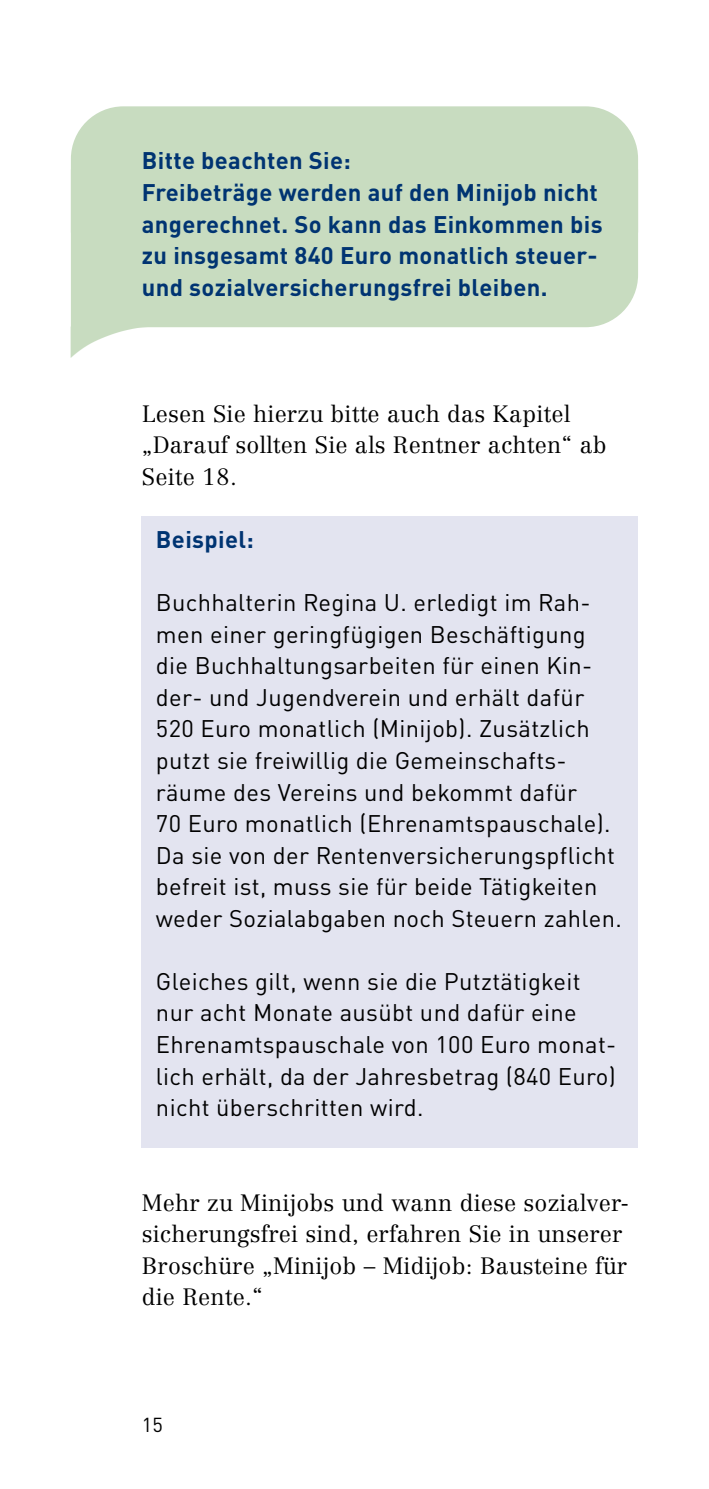
<style>
.page{position:relative;width:709px;height:1489px;background:#fff}
.page>*{position:absolute;margin:0;border:0;box-sizing:border-box;transform-origin:0 0}
.t1{font:23.75px/31.5px "DIN Pro";letter-spacing:.015em;color:#000}
.t2{font:700 23.75px/31.5px "DIN Pro";letter-spacing:.015em;color:#003472}
.t3{font:300 23.25px/31.5px "Centennial LT Pro";letter-spacing:.01em;color:#000}
.t4{font:20px "DIN Pro";color:#000}
</style>
<div class="page">
<div style="left:71px;top:106px;width:567px;height:63px;background:#c8dcc0"></div>
<div style="left:71px;top:169px;width:567px;height:158px;background:#c8dcc0"></div>
<div style="left:142px;top:516px;width:496px;height:63px;background:#e3e4f0"></div>
<div style="left:142px;top:579px;width:496px;height:347px;background:#e3e4f0"></div>
<div style="left:142px;top:926px;width:496px;height:32px;background:#e3e4f0"></div>
<div style="left:142px;top:958px;width:496px;height:157px;background:#e3e4f0"></div>
<div style="left:142px;top:1115px;width:496px;height:32px;background:#e3e4f0"></div>
<svg style="left:71px;top:326px;width:82px;height:2px"></svg>
<p class="t2" style="left:142px;top:142px;width:210px">Bitte beachten Sie:</p>
<p class="t2" style="left:142px;top:174px;width:462px">Freibeträge werden auf den Minijob nicht angerechnet. So kann das Einkommen bis zu insgesamt 840 Euro monatlich steuer&shy;und sozialversicherungsfrei bleiben.</p>
<p class="t3" style="left:142px;top:398px;width:466px">Lesen Sie hierzu bitte auch das Kapitel „Darauf sollten Sie als Rentner achten“ ab<br>Seite 18.</p>
<p class="t2" style="left:156px;top:521px;width:99px">Beispiel:</p>
<p class="t1" style="left:156px;top:584px;width:467px">Buchhalterin Regina U. erledigt im Rah&shy;men einer geringfügigen Beschäftigung die Buchhaltungsarbeiten für einen Kin&shy;der- und Jugendverein und erhält dafür 520 Euro monatlich (Minijob). Zusätzlich putzt sie freiwillig die Gemeinschafts&shy;räume des Vereins und bekommt dafür<br>70 Euro monatlich (Ehrenamtspauschale).<br>Da sie von der Rentenversicherungspflicht befreit ist, muss sie für beide Tätigkeiten weder Sozialabgaben noch Steuern zahlen.</p>
<p class="t1" style="left:156px;top:963px;width:462px">Gleiches gilt, wenn sie die Putztätigkeit nur acht Monate ausübt und dafür eine Ehrenamtspauschale von 100 Euro monat&shy;lich erhält, da der Jahresbetrag (840 Euro) nicht überschritten wird.</p>
<p class="t3" style="left:142px;top:1186px;width:489px">Mehr zu Minijobs und wann diese sozialver&shy;sicherungsfrei sind, erfahren Sie in unserer Broschüre „Minijob – Midijob: Bausteine für die Rente.“</p>
<p class="t4" style="left:142px;top:1408px;width:23px">15</p>
</div>
